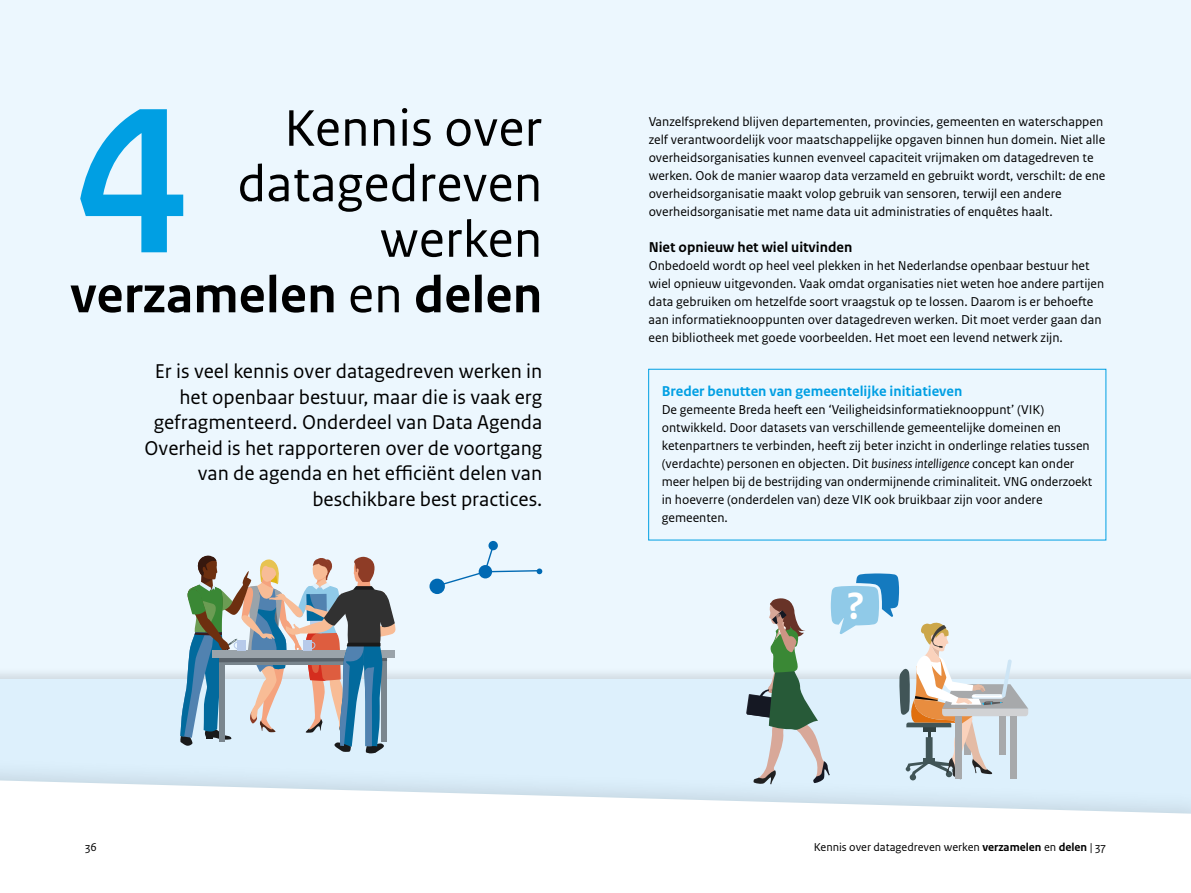
<style>
.page{position:relative;width:1191px;height:893px;background:#fff}
.page>*{position:absolute;margin:0;border:0;box-sizing:border-box;transform-origin:0 0}
.t1{font:700 214.5px "Rijksoverheid Sans Text";color:#009fe3}
.t2{font:54px/55.5px "Rijksoverheid Sans Text";color:#000;text-align:right}
.t3{font:700 40.05px "Rijksoverheid Sans Heading";color:#fff}
.t4{font:21px/25.5px "Rijksoverheid Sans Text";color:#000;text-align:right}
.t5{font:700 15px "Rijksoverheid Sans Text";color:#009fe3}
.t6{font:700 15px "Rijksoverheid Sans Text";color:#000}
.t7{font:13.5px/18px "Rijksoverheid Sans Text";color:#000}
.t8{font:12px "Rijksoverheid Sans Text";color:#000}
.s1{font-weight:700}
.s2{font-style:italic}
</style>
<div class="page">
<div style="left:0;top:0;width:1191px;height:711px;background:#ecf7fe"></div>
<div style="left:0;top:666px;width:1191px;height:164px;background:#000;opacity:.11"></div>
<div style="left:0;top:679px;width:1191px;height:147px;background:#ddf0fc"></div>
<svg style="left:0;top:780px;width:1191px;height:50px;fill:#fff"></svg>
<div style="left:648px;top:369px;width:458px;height:171px;border:1px solid #009fe3"></div>
<svg style="left:180px;top:555px;width:217px;height:198px"></svg>
<svg style="left:746px;top:573px;width:282px;height:212px"></svg>
<div style="left:429px;top:579px;width:16px;height:15px;background:#0069b3;border-radius:50%"></div>
<svg style="left:434px;top:547px;width:108px;height:41px"></svg>
<div style="left:488px;top:541px;width:10px;height:9px;background:#0069b3;border-radius:50%"></div>
<h2 class="t2" style="left:70px;top:101px;width:473px">Kennis over datagedreven werken<br><span class="s1">verzamelen</span> en <span class="s1">delen</span></h2>
<h1 class="t1" style="left:74px;top:25px;width:115px">4</h1>
<p class="t4" style="left:145px;top:359px;width:399px">Er is veel kennis over datagedreven werken in het openbaar bestuur, maar die is vaak erg gefragmenteerd. Onderdeel van Data Agenda Overheid is het rapporteren over de voortgang van de agenda en het efficiënt delen van beschikbare best practices.</p>
<p class="t7" style="left:648px;top:113px;width:458px">Vanzelfsprekend blijven departementen, provincies, gemeenten en waterschappen zelf verantwoordelijk voor maatschappelijke opgaven binnen hun domein. Niet alle overheidsorganisaties kunnen evenveel capaciteit vrijmaken om datagedreven te werken. Ook de manier waarop data verzameld en gebruikt wordt, verschilt: de ene overheidsorganisatie maakt volop gebruik van sensoren, terwijl een andere overheidsorganisatie met name data uit administraties of enquêtes haalt.</p>
<p class="t6" style="left:648px;top:239px;width:205px">Niet opnieuw het wiel uitvinden</p>
<p class="t7" style="left:648px;top:257px;width:457px">Onbedoeld wordt op heel veel plekken in het Nederlandse openbaar bestuur het wiel opnieuw uitgevonden. Vaak omdat organisaties niet weten hoe andere partijen data gebruiken om hetzelfde soort vraagstuk op te lossen. Daarom is er behoefte aan informatieknooppunten over datagedreven werken. Dit moet verder gaan dan een bibliotheek met goede voorbeelden. Het moet een levend netwerk zijn.</p>
<p class="t5" style="left:662px;top:383px;width:302px">Breder benutten van gemeentelijke initiatieven</p>
<p class="t7" style="left:662px;top:401px;width:432px">De gemeente Breda heeft een ‘Veiligheidsinformatieknooppunt’ (VIK) ontwikkeld. Door datasets van verschillende gemeentelijke domeinen en ketenpartners te verbinden, heeft zij beter inzicht in onderlinge relaties tussen (verdachte) personen en objecten. Dit <span class="s2">business intelligence</span> concept kan onder meer helpen bij de bestrijding van ondermijnende criminaliteit. VNG onderzoekt in hoeverre (onderdelen van) deze VIK ook bruikbaar zijn voor andere gemeenten.</p>
<h3 class="t3" style="left:847px;top:583px;width:18px">?</h3>
<p class="t8" style="left:85px;top:840px;width:13px">36</p>
<p class="t8" style="left:813px;top:840px;width:294px">Kennis over datagedreven werken <span class="s1">verzamelen</span> en <span class="s1">delen</span> | 37</p>
</div>
